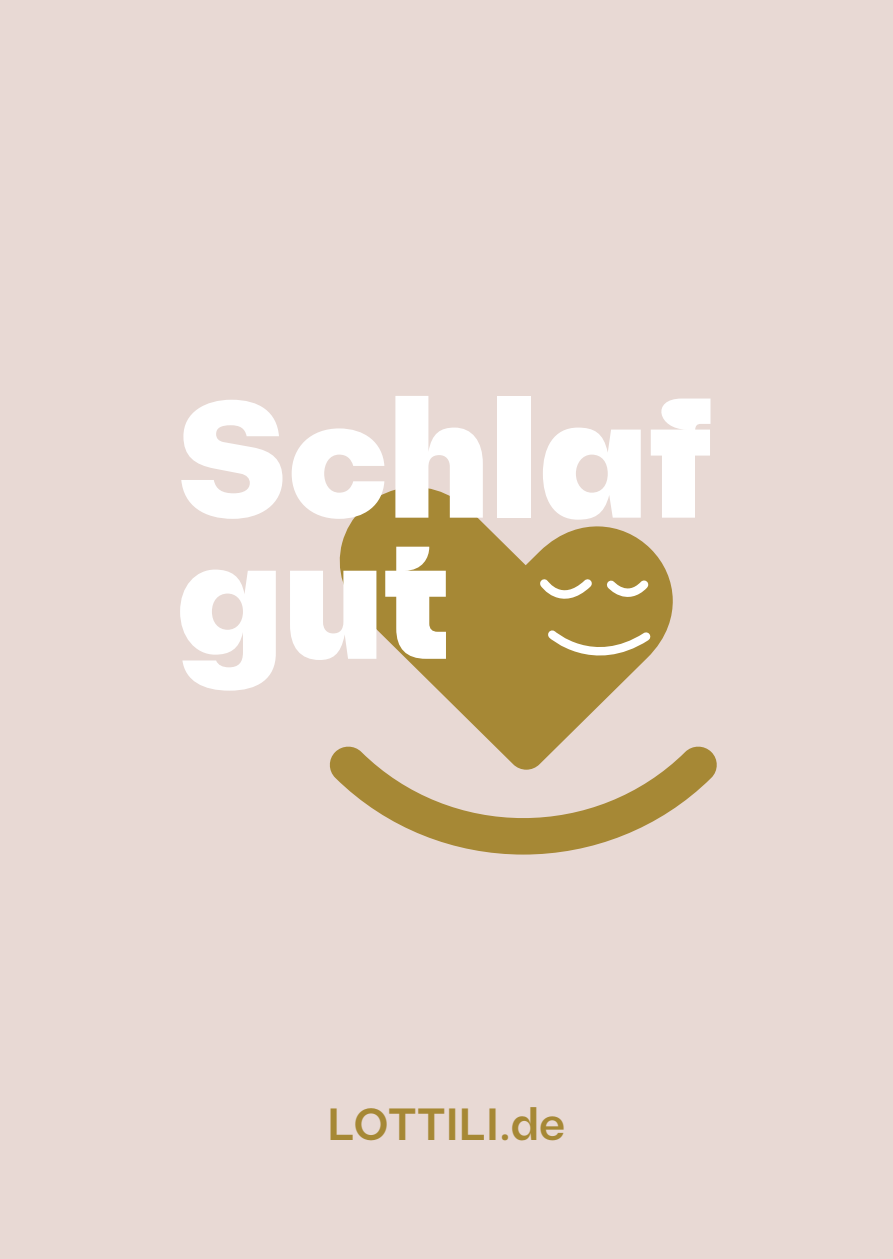
<style>
.page{position:relative;width:893px;height:1259px;background:#e8d9d4}
.page>*{position:absolute;margin:0;border:0;box-sizing:border-box;transform-origin:0 0}
.t1{font:900 166.8px/141px "Diagramm";color:#fff}
.t2{font:600 45px "Diagramm";color:#a68835}
.t3{font:300 25.5px/33px "Diagramm";color:#fff}
</style>
<div class="page">
<svg style="left:339px;top:487px;width:334px;height:258px;fill:#a68835"></svg>
<svg style="left:329px;top:745px;width:388px;height:109px"></svg>
<svg style="left:536px;top:571px;width:122px;height:99px;background:#b49b55"></svg>
<h1 class="t1" style="left:176px;top:393px;width:538px">Schlaf gut</h1>
<p class="t3" style="left:180px;top:439px;width:425px">Alle Infos über unsere Produkte fin&shy;dest du außerdem auf www.lottili.de</p>
<h2 class="t2" style="left:328px;top:1097px;width:239px">LOTTILI.de</h2>
</div>
